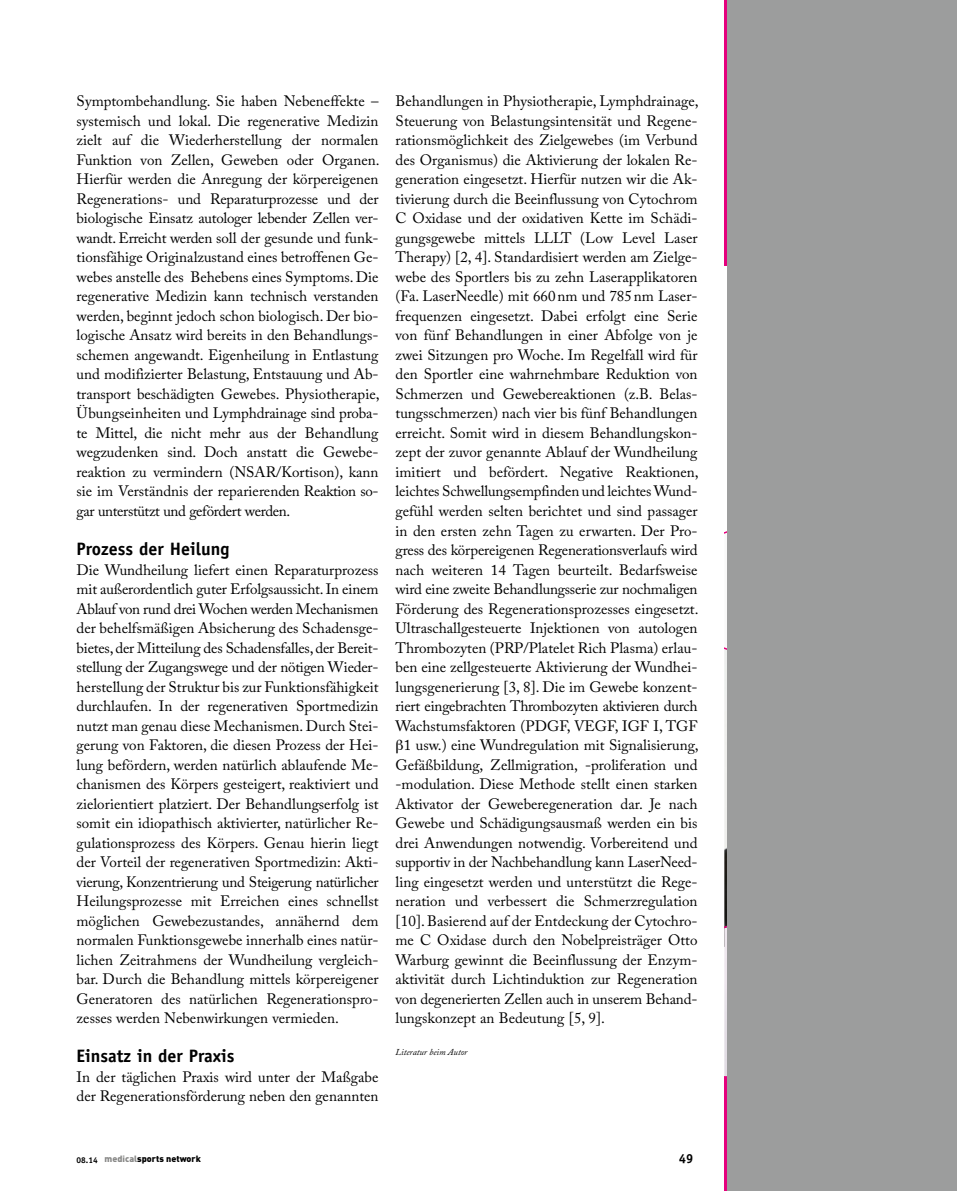
<style>
.page{position:relative;width:957px;height:1191px;background:#fff}
.page>*{position:absolute;margin:0;border:0;box-sizing:border-box;transform-origin:0 0}
.t1{font:700 18px "Officina Sans";color:#000}
.t2{font:15px/19.5px "Adobe Caslon Pro";color:#000;text-align:justify}
.t3{font:700 13.05px "Officina Sans";color:#000}
.t4{font:900 9px "DIN";color:#000}
.t5{font:italic 9px "Adobe Caslon Pro";color:#000}
.s1{font-family:"Officina Sans";font-weight:700;font-size:8.4px}
.s2{color:#878786}
</style>
<div class="page">
<div style="left:727px;top:0;width:230px;height:1191px;background:#9c9d9d"></div>
<p class="t2" style="left:77px;top:91px;width:304px">Symptombehandlung. Sie haben Nebeneffekte – systemisch und lokal. Die regenerative Medizin zielt auf die Wiederherstellung der normalen Funktion von Zellen, Geweben oder Organen.<br>Hierfür werden die Anregung der körpereigenen Regenerations- und Reparaturprozesse und der biologische Einsatz autologer lebender Zellen ver&shy;wandt. Erreicht werden soll der gesunde und funk&shy;tionsfähige Originalzustand eines betroffenen Ge&shy;webes anstelle des Behebens eines Symptoms. Die regenerative Medizin kann technisch verstanden werden, beginnt jedoch schon biologisch. Der bio&shy;logische Ansatz wird bereits in den Behandlungs&shy;schemen angewandt. Eigenheilung in Entlastung und modifizierter Belastung, Entstauung und Ab&shy;transport beschädigten Gewebes. Physiotherapie, Übungseinheiten und Lymphdrainage sind proba&shy;te Mittel, die nicht mehr aus der Behandlung wegzudenken sind. Doch anstatt die Gewebe&shy;reaktion zu vermindern (NSAR/Kortison), kann sie im Verständnis der reparierenden Reaktion so&shy;gar unterstützt und gefördert werden.</p>
<p class="t1" style="left:77px;top:537px;width:154px">Prozess der Heilung</p>
<p class="t2" style="left:77px;top:559px;width:303px">Die Wundheilung liefert einen Reparaturprozess mit außerordentlich guter Erfolgsaussicht. In einem Ablauf von rund drei Wochen werden Mechanismen der behelfsmäßigen Absicherung des Schadensge&shy;bietes, der Mitteilung des Schadensfalles, der Bereit&shy;stellung der Zugangswege und der nötigen Wieder&shy;herstellung der Struktur bis zur Funktionsfähigkeit durchlaufen. In der regenerativen Sportmedizin nutzt man genau diese Mechanismen. Durch Stei&shy;gerung von Faktoren, die diesen Prozess der Hei&shy;lung befördern, werden natürlich ablaufende Me&shy;chanismen des Körpers gesteigert, reaktiviert und zielorientiert platziert. Der Behandlungserfolg ist somit ein idiopathisch aktivierter, natürlicher Re&shy;gulationsprozess des Körpers. Genau hierin liegt der Vorteil der regenerativen Sportmedizin: Akti&shy;vierung, Konzentrierung und Steigerung natürlicher Heilungsprozesse mit Erreichen eines schnellst möglichen Gewebezustandes, annähernd dem normalen Funktionsgewebe innerhalb eines natür&shy;lichen Zeitrahmens der Wundheilung vergleich&shy;bar. Durch die Behandlung mittels körpereigener Generatoren des natürlichen Regenerationspro&shy;zesses werden Nebenwirkungen vermieden.</p>
<p class="t1" style="left:77px;top:1044px;width:159px">Einsatz in der Praxis</p>
<p class="t2" style="left:77px;top:1066px;width:303px">In der täglichen Praxis wird unter der Maßgabe der Regenerationsförderung neben den genannten</p>
<p class="t2" style="left:395px;top:91px;width:304px">Behandlungen in Physiotherapie, Lymphdrainage,</p>
<p class="t2" style="left:395px;top:111px;width:303px">Steuerung von Belastungsintensität und Regene-</p>
<p class="t2" style="left:395px;top:130px;width:303px">rationsmöglichkeit des Zielgewebes (im Verbund</p>
<p class="t2" style="left:395px;top:150px;width:303px">des Organismus) die Aktivierung der lokalen Re-</p>
<p class="t2" style="left:395px;top:169px;width:303px">generation eingesetzt. Hierfür nutzen wir die Ak-</p>
<p class="t2" style="left:395px;top:189px;width:303px">tivierung durch die Beeinflussung von Cytochrom</p>
<p class="t2" style="left:395px;top:208px;width:303px">C Oxidase und der oxidativen Kette im Schädi-</p>
<p class="t2" style="left:395px;top:228px;width:303px">gungsgewebe mittels LLLT (Low Level Laser</p>
<p class="t2" style="left:395px;top:247px;width:303px">Therapy) [2, 4]. Standardisiert werden am Zielge-</p>
<p class="t2" style="left:395px;top:267px;width:303px">webe des Sportlers bis zu zehn Laserapplikatoren</p>
<p class="t2" style="left:395px;top:286px;width:303px">(Fa. LaserNeedle) mit 660nm und 785nm Laser-</p>
<p class="t2" style="left:395px;top:306px;width:303px">frequenzen eingesetzt. Dabei erfolgt eine Serie</p>
<p class="t2" style="left:395px;top:325px;width:303px">von fünf Behandlungen in einer Abfolge von je</p>
<p class="t2" style="left:395px;top:345px;width:303px">zwei Sitzungen pro Woche. Im Regelfall wird für</p>
<p class="t2" style="left:395px;top:364px;width:303px">den Sportler eine wahrnehmbare Reduktion von</p>
<p class="t2" style="left:395px;top:384px;width:303px">Schmerzen und Gewebereaktionen (z.B. Belas-</p>
<p class="t2" style="left:395px;top:403px;width:303px">tungsschmerzen) nach vier bis fünf Behandlungen</p>
<p class="t2" style="left:395px;top:423px;width:303px">erreicht. Somit wird in diesem Behandlungskon-</p>
<p class="t2" style="left:395px;top:442px;width:303px">zept der zuvor genannte Ablauf der Wundheilung</p>
<p class="t2" style="left:395px;top:462px;width:304px">imitiert und befördert. Negative Reaktionen,</p>
<p class="t2" style="left:395px;top:481px;width:303px">leichtes Schwellungsempfinden und leichtes Wund-</p>
<p class="t2" style="left:395px;top:501px;width:303px">gefühl werden selten berichtet und sind passager</p>
<p class="t2" style="left:395px;top:520px;width:303px">in den ersten zehn Tagen zu erwarten. Der Pro-</p>
<p class="t2" style="left:395px;top:540px;width:303px">gress des körpereigenen Regenerationsverlaufs wird</p>
<p class="t2" style="left:395px;top:559px;width:303px">nach weiteren 14 Tagen beurteilt. Bedarfsweise</p>
<p class="t2" style="left:395px;top:579px;width:303px">wird eine zweite Behandlungsserie zur nochmaligen</p>
<p class="t2" style="left:395px;top:598px;width:304px">Förderung des Regenerationsprozesses eingesetzt.</p>
<p class="t2" style="left:395px;top:618px;width:303px">Ultraschallgesteuerte Injektionen von autologen</p>
<p class="t2" style="left:395px;top:637px;width:303px">Thrombozyten (PRP/Platelet Rich Plasma) erlau-</p>
<p class="t2" style="left:395px;top:657px;width:303px">ben eine zellgesteuerte Aktivierung der Wundhei-</p>
<p class="t2" style="left:395px;top:676px;width:303px">lungsgenerierung [3, 8]. Die im Gewebe konzent-</p>
<p class="t2" style="left:395px;top:696px;width:303px">riert eingebrachten Thrombozyten aktivieren durch</p>
<p class="t2" style="left:395px;top:715px;width:303px">Wachstumsfaktoren (PDGF, VEGF, IGF I, TGF</p>
<p class="t2" style="left:404px;top:735px;width:296px">1 usw.) eine Wundregulation mit Signalisierung,</p>
<p class="t2" style="left:395px;top:754px;width:303px">Gefäßbildung, Zellmigration, -proliferation und</p>
<p class="t2" style="left:395px;top:774px;width:303px">-modulation. Diese Methode stellt einen starken</p>
<p class="t2" style="left:395px;top:793px;width:303px">Aktivator der Geweberegeneration dar. Je nach</p>
<p class="t2" style="left:395px;top:813px;width:303px">Gewebe und Schädigungsausmaß werden ein bis</p>
<p class="t2" style="left:395px;top:832px;width:303px">drei Anwendungen notwendig. Vorbereitend und</p>
<p class="t2" style="left:395px;top:852px;width:303px">supportiv in der Nachbehandlung kann LaserNeed-</p>
<p class="t2" style="left:395px;top:871px;width:303px">ling eingesetzt werden und unterstützt die Rege-</p>
<p class="t2" style="left:395px;top:891px;width:303px">neration und verbessert die Schmerzregulation</p>
<p class="t2" style="left:395px;top:910px;width:303px">[10]. Basierend auf der Entdeckung der Cytochro-</p>
<p class="t2" style="left:395px;top:930px;width:303px">me C Oxidase durch den Nobelpreisträger Otto</p>
<p class="t2" style="left:395px;top:949px;width:303px">Warburg gewinnt die Beeinflussung der Enzym-</p>
<p class="t2" style="left:395px;top:969px;width:303px">aktivität durch Lichtinduktion zur Regeneration</p>
<p class="t2" style="left:395px;top:988px;width:303px">von degenerierten Zellen auch in unserem Behand-</p>
<p class="t2" style="left:395px;top:1008px;width:211px">lungskonzept an Bedeutung [5, 9].</p>
<p class="t5" style="left:395px;top:1046px;width:73px">Literatur beim Autor</p>
<p class="t4" style="left:77px;top:1152px;width:126px"><span class="s1">08.14</span> <span class="s2">medical</span>sports network</p>
<p class="t3" style="left:679px;top:1150px;width:16px">49</p>
</div>
